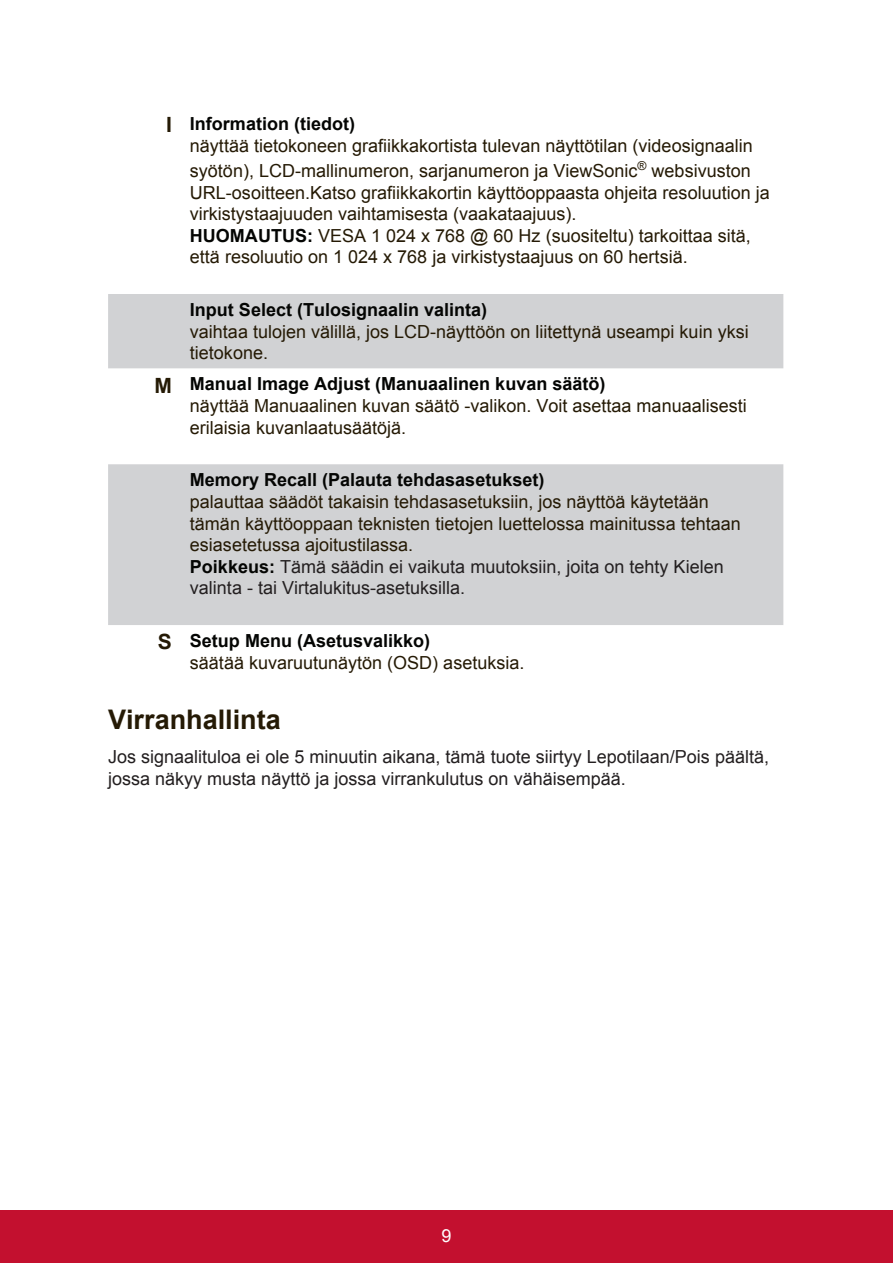
<style>
.page{position:relative;width:893px;height:1263px;background:#fff}
.page>*{position:absolute;margin:0;border:0;box-sizing:border-box;transform-origin:0 0}
.t1{font:700 27px "Arial";color:#251a05}
.t2{font:18px/21.6px "Arial";color:#251a05}
.t3{font:18px/21.6px "Arial";color:#231f20}
.t4{font:700 18px "Arial";color:#040503}
.t5{font:18px "Arial";color:#fff}
.s1{font-weight:700;font-size:21px}
.s2{font-weight:700;color:#040503}
.s3{color:#231f20}
</style>
<div class="page">
<div style="left:0;top:1210px;width:892px;height:53px;background:#c3102f"></div>
<svg style="left:108px;top:294px;width:675px;height:331px;fill:#d1d2d4"></svg>
<p class="t2" style="left:190px;top:113px;width:564px;text-indent:-24px"><span class="s1">I</span> <span class="s2">Information (tiedot)<br></span>näyttää tietokoneen grafiikkakortista tulevan näyttötilan (videosignaalin</p>
<p class="t2" style="left:190px;top:160px;width:581px">syötön), LCD-mallinumeron, sarjanumeron ja ViewSonic<sup>®</sup> websivuston URL-osoitteen.Katso grafiikkakortin käyttöoppaasta ohjeita resoluution ja virkistystaajuuden vaihtamisesta (vaakataajuus).<br><span class="s2">HUOMAUTUS:</span> VESA 1 024 x 768 @ 60 Hz (suositeltu) tarkoittaa sitä, että resoluutio on 1 024 x 768 ja virkistystaajuus on 60 hertsiä.</p>
<p class="t4" style="left:190px;top:298px;width:299px">Input Select (Tulosignaalin valinta)</p>
<p class="t2" style="left:190px;top:321px;width:560px">vaihtaa tulojen välillä, jos LCD-näyttöön on liitettynä useampi kuin yksi tietokone.</p>
<p class="t2" style="left:190px;top:373px;width:558px;text-indent:-35px"><span class="s1">M</span> <span class="s2">Manual Image Adjust (Manuaalinen kuvan säätö)<br></span>näyttää Manuaalinen kuvan säätö -valikon. Voit asettaa manuaalisesti erilaisia kuvanlaatusäätöjä.</p>
<p class="t4" style="left:190px;top:468px;width:356px">Memory Recall (Palauta tehdasasetukset)</p>
<p class="t2" style="left:190px;top:491px;width:552px">palauttaa säädöt takaisin tehdasasetuksiin, jos näyttöä käytetään tämän käyttöoppaan teknisten tietojen luettelossa mainitussa tehtaan esiasetetussa ajoitustilassa.<br><span class="s2">Poikkeus:</span> <span class="s3">Tämä säädin ei vaikuta muutoksiin, joita on tehty Kielen valinta - tai Virtalukitus-asetuksilla.</span></p>
<p class="t2" style="left:190px;top:630px;width:336px;text-indent:-32px"><span class="s1">S</span> <span class="s2">Setup Menu (Asetusvalikko)<br></span>säätää kuvaruutunäytön (OSD) asetuksia.</p>
<h1 class="t1" style="left:108px;top:702px;width:174px">Virranhallinta</h1>
<p class="t3" style="left:108px;top:746px;width:662px">Jos signaalituloa ei ole 5 minuutin aikana, tämä tuote siirtyy Lepotilaan/Pois päältä, jossa näkyy musta näyttö ja jossa virrankulutus on vähäisempää.</p>
<p class="t5" style="left:441px;top:1223px;width:12px">9</p>
</div>
